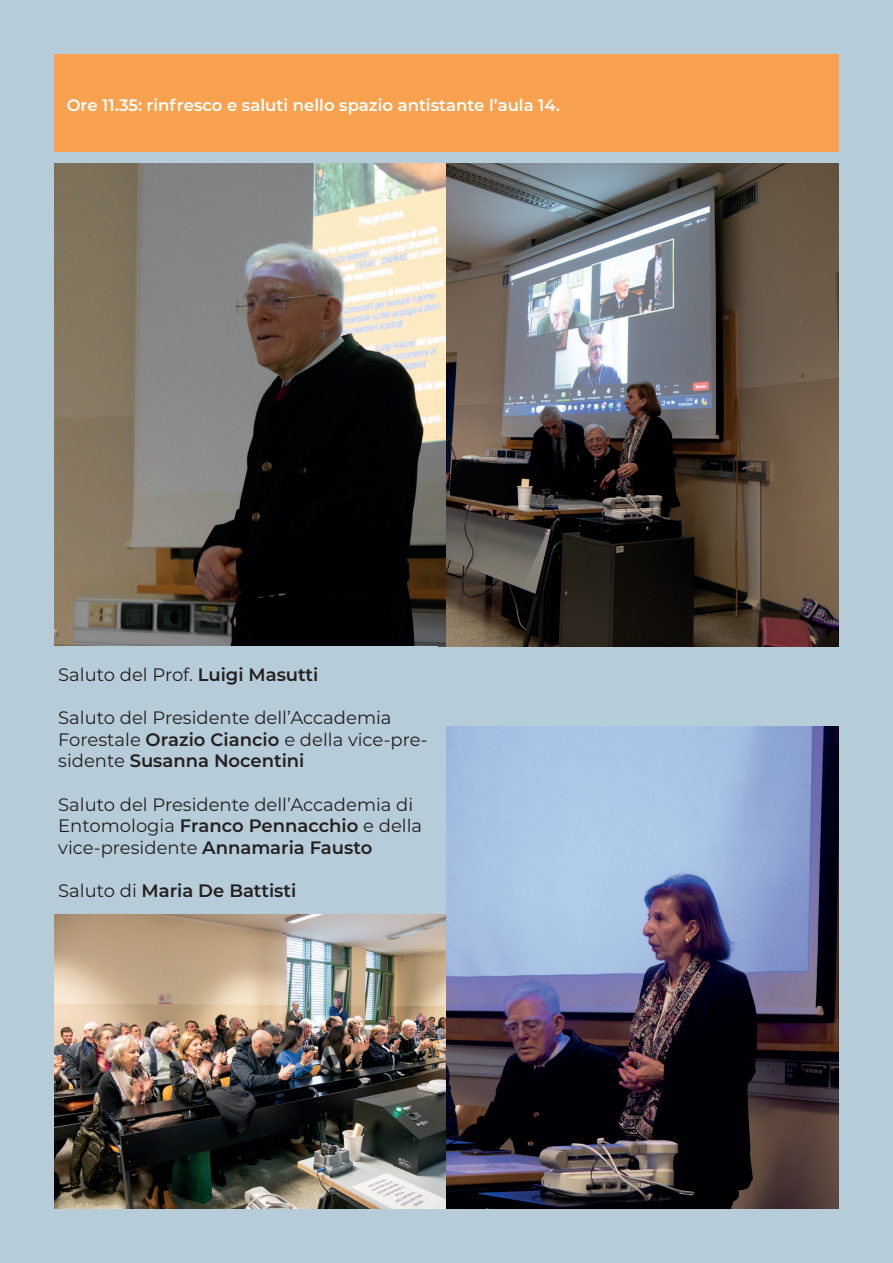
<style>
.page{position:relative;width:893px;height:1263px;background:#b6cdd9}
.page>*{position:absolute;margin:0;border:0;box-sizing:border-box;transform-origin:0 0}
.t1{font:18px/21.6px "Montserrat";color:#231f20}
.t2{font:600 18px "Montserrat";color:#231f20}
.t3{font:600 16.5px "Montserrat";color:#fff}
.s1{font-weight:600}
.s2{font-weight:400}
</style>
<div class="page">
<div style="left:54px;top:54px;width:785px;height:98px;background:#f8a14f"></div>
<img style="left:54px;top:164px;width:785px;height:482px">
<img style="left:54px;top:914px;width:393px;height:295px">
<img style="left:447px;top:726px;width:392px;height:483px">
<p class="t3" style="left:67px;top:93px;width:495px">Ore 11.35: rinfresco e saluti nello spazio antistante l’aula 14.</p>
<p class="t1" style="left:58px;top:663px;width:262px">Saluto del Prof. <span class="s1">Luigi Masutti</span></p>
<p class="t1" style="left:58px;top:706px;width:371px">Saluto del Presidente dell’Accademia<br>Forestale <span class="s1">Orazio Ciancio</span> e della vice-pre&shy;sidente <span class="s1">Susanna Nocentini</span></p>
<p class="t1" style="left:58px;top:793px;width:365px">Saluto del Presidente dell’Accademia di<br>Entomologia <span class="s1">Franco Pennacchio</span> e della vice-presidente <span class="s1">Annamaria Fausto</span></p>
<p class="t2" style="left:58px;top:878px;width:240px"><span class="s2">Saluto di</span> Maria De Battisti</p>
</div>
